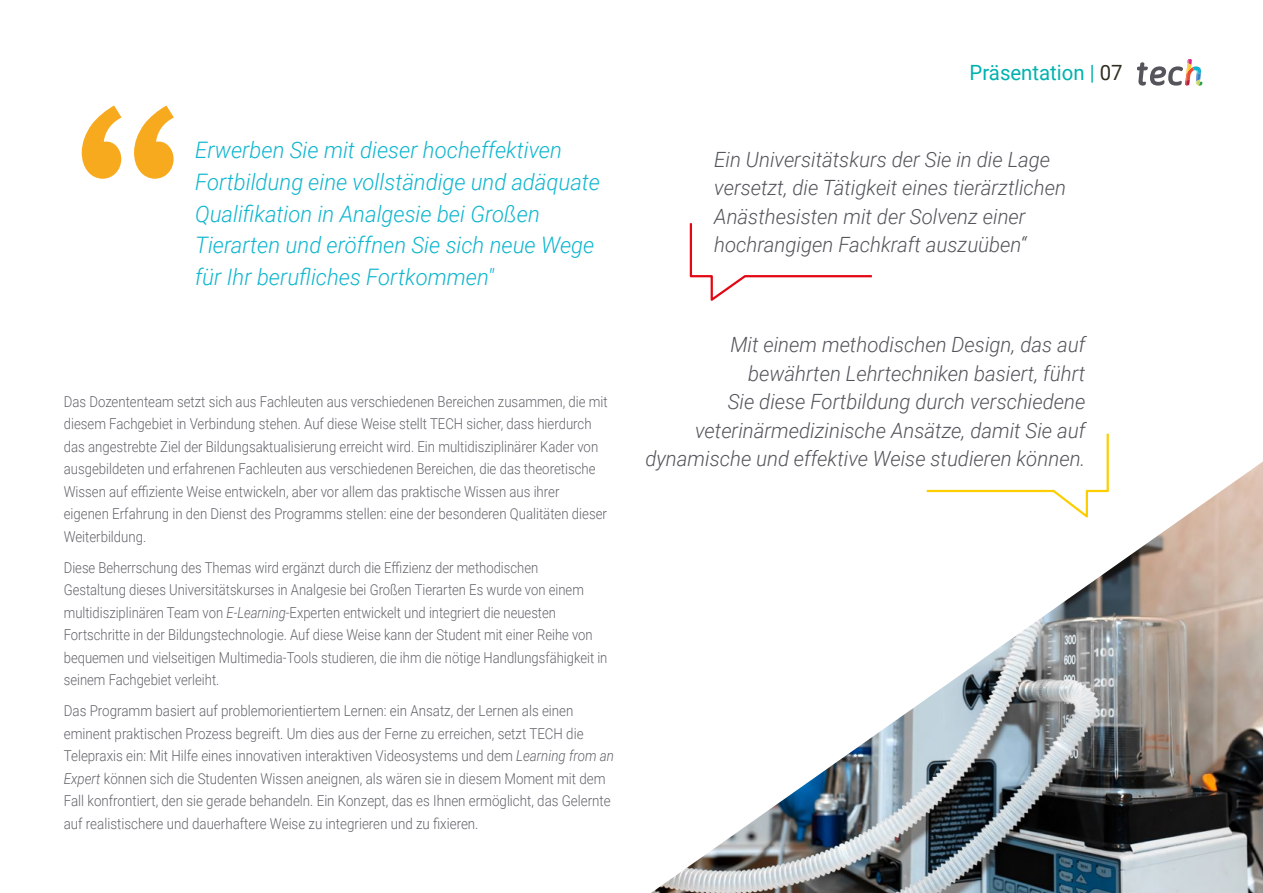
<style>
.page{position:relative;width:1263px;height:893px;background:#fff}
.page>*{position:absolute;margin:0;border:0;box-sizing:border-box;transform-origin:0 0}
.t1{font:italic 300 22.65px/31.8px "Roboto";color:#0fb6cf}
.t2{font:italic 300 21px/28.5px "Roboto";color:#52555b;text-align:right}
.t3{font:21px "Roboto";color:#00b2af}
.t4{font:300 15px/22.5px "Roboto";color:#61646a;scale:.88 1}
.t5{font:300 15px/22.5px "Roboto";color:#61646a;scale:.89 1}
.t6{font:300 15px/22.5px "Roboto";color:#61646a;scale:.87 1}
.s1{font-style:italic}
.s2{color:#312e20}
</style>
<div class="page">
<svg style="left:82px;top:105px;width:92px;height:74px"></svg>
<svg style="left:1106px;top:433px;width:3px;height:28px"></svg>
<svg style="left:689px;top:223px;width:183px;height:78px"></svg>
<img style="left:651px;top:461px;width:612px;height:432px">
<svg style="left:1137px;top:59px;width:65px;height:27px"></svg>
<h1 class="t1" style="left:195px;top:133px;width:406px">Erwerben Sie mit dieser hocheffektiven Fortbildung eine vollständige und adäquate Qualifikation in Analgesie bei Großen Tierarten und eröffnen Sie sich neue Wege für Ihr berufliches Fortkommen"</h1>
<p class="t4" style="left:64px;top:390px;width:620px">Das Dozententeam setzt sich aus Fachleuten aus verschiedenen Bereichen zusammen, die mit diesem Fachgebiet in Verbindung stehen. Auf diese Weise stellt TECH sicher, dass hierdurch das angestrebte Ziel der Bildungsaktualisierung erreicht wird. Ein multidisziplinärer Kader von ausgebildeten und erfahrenen Fachleuten aus verschiedenen Bereichen, die das theoretische Wissen auf effiziente Weise entwickeln, aber vor allem das praktische Wissen aus ihrer eigenen Erfahrung in den Dienst des Programms stellen: eine der besonderen Qualitäten dieser Weiterbildung.</p>
<p class="t6" style="left:64px;top:556px;width:626px">Diese Beherrschung des Themas wird ergänzt durch die Effizienz der methodischen<br>Gestaltung dieses Universitätskurses in Analgesie bei Großen Tierarten Es wurde von einem multidisziplinären Team von <span class="s1">E-Learning</span>-Experten entwickelt und integriert die neuesten Fortschritte in der Bildungstechnologie. Auf diese Weise kann der Student mit einer Reihe von bequemen und vielseitigen Multimedia-Tools studieren, die ihm die nötige Handlungsfähigkeit in seinem Fachgebiet verleiht.</p>
<p class="t5" style="left:64px;top:699px;width:620px">Das Programm basiert auf problemorientiertem Lernen: ein Ansatz, der Lernen als einen eminent praktischen Prozess begreift. Um dies aus der Ferne zu erreichen, setzt TECH die Telepraxis ein: Mit Hilfe eines innovativen interaktiven Videosystems und dem <span class="s1">Learning from an Expert</span> können sich die Studenten Wissen aneignen, als wären sie in diesem Moment mit dem Fall konfrontiert, den sie gerade behandeln. Ein Konzept, das es Ihnen ermöglicht, das Gelernte auf realistischere und dauerhaftere Weise zu integrieren und zu fixieren.</p>
<h2 class="t3" style="left:969px;top:57px;width:155px">Präsentation | <span class="s2">07</span></h2>
<h2 class="t2" style="left:714px;top:144px;width:353px;text-align:left">Ein Universitätskurs der Sie in die Lage versetzt, die Tätigkeit eines tierärztlichen Anästhesisten mit der Solvenz einer hochrangigen Fachkraft auszuüben“</h2>
<h2 class="t2" style="left:645px;top:330px;width:442px">Mit einem methodischen Design, das auf bewährten Lehrtechniken basiert, führt<br>Sie diese Fortbildung durch verschiedene veterinärmedizinische Ansätze, damit Sie auf dynamische und effektive Weise studieren können.</h2>
</div>
